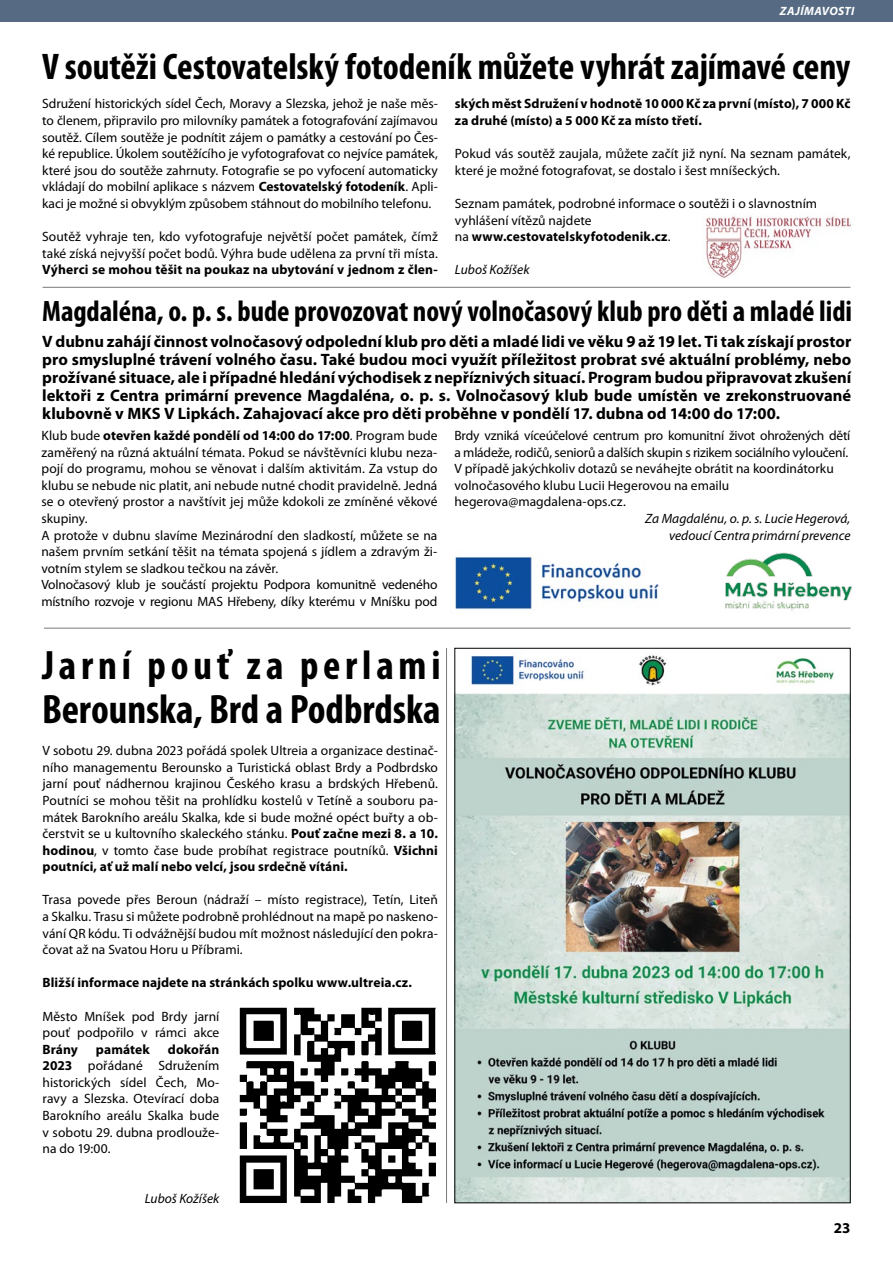
<style>
.page{position:relative;width:893px;height:1263px;background:#fff}
.page>*{position:absolute;margin:0;border:0;box-sizing:border-box;transform-origin:0 0}
.t1{font:700 condensed 41.25px/43.5px "Myriad Pro";color:#000}
.t2{font:700 condensed 37.2px "Myriad Pro";letter-spacing:-.005em;color:#000}
.t3{font:700 condensed 29.7px "Myriad Pro";letter-spacing:-.005em;color:#000}
.t4{font:700 16.5px/18px "Myriad Pro";color:#000;text-align:justify}
.t5{font:700 15px "Myriad Pro";color:#000}
.t6{font:13.5px/16.6px "Myriad Pro";color:#000}
.t7{font:700 13.5px/16.6px "Myriad Pro";letter-spacing:.01em;color:#000}
.t8{font:italic 13.5px/16.6px "Myriad Pro";color:#000;text-align:right}
.t9{font:italic 700 12px "Myriad Pro";letter-spacing:.03em;color:#fff}
.s1{font-weight:700}
</style>
<div class="page">
<hr style="left:43px;top:287px;width:807px;height:1px;background:#7c7b7b">
<hr style="left:44px;top:628px;width:806px;height:1px;background:#7c7b7b">
<img style="left:457px;top:655px;width:391px;height:546px">
<hr style="left:446px;top:648px;width:1px;height:555px;background:#7c7b7b">
<img style="left:239px;top:1007px;width:197px;height:196px">
<img style="left:455px;top:557px;width:204px;height:53px">
<img style="left:725px;top:552px;width:128px;height:59px">
<img style="left:705px;top:216px;width:147px;height:62px">
<div style="left:0;top:0;width:893px;height:21px;background:#566b83"></div>
<p class="t9" style="left:780px;top:3px;width:76px">ZAJÍMAVOSTI</p>
<h2 class="t2" style="left:42px;top:43px;width:810px">V soutěži Cestovatelský fotodeník můžete vyhrát zajímavé ceny</h2>
<p class="t6" style="left:42px;top:95px;width:397px;text-align:justify">Sdružení historických sídel Čech, Moravy a Slezska, jehož je naše měs&shy;to členem, připravilo pro milovníky památek a fotografování zajímavou soutěž. Cílem soutěže je podnítit zájem o památky a cestování po Čes&shy;ké republice. Úkolem soutěžícího je vyfotografovat co nejvíce památek, které jsou do soutěže zahrnuty. Fotografie se po vyfocení automaticky vkládají do mobilní aplikace s názvem <span class="s1">Cestovatelský fotodeník</span>. Apli&shy;kaci je možné si obvyklým způsobem stáhnout do mobilního telefonu.</p>
<p class="t6" style="left:42px;top:228px;width:397px">Soutěž vyhraje ten, kdo vyfotografuje největší počet památek, čímž také získá nejvyšší počet bodů. Výhra bude udělena za první tři místa.</p>
<p class="t7" style="left:42px;top:261px;width:397px">Výherci se mohou těšit na poukaz na ubytování v jednom z člen-</p>
<p class="t7" style="left:455px;top:95px;width:397px">ských měst Sdružení v hodnotě 10 000 Kč za první (místo), 7 000 Kč za druhé (místo) a 5 000 Kč za místo třetí.</p>
<p class="t6" style="left:455px;top:145px;width:397px">Pokud vás soutěž zaujala, můžete začít již nyní. Na seznam památek, které je možné fotografovat, se dostalo i šest mníšeckých.</p>
<p class="t6" style="left:455px;top:195px;width:364px">Seznam památek, podrobné informace o soutěži i o slavnostním vyhlášení vítězů najdete<br>na <span class="s1">www.cestovatelskyfotodenik.cz</span>.</p>
<p class="t8" style="left:455px;top:261px;width:76px">Luboš Kožíšek</p>
<h3 class="t3" style="left:42px;top:292px;width:811px">Magdaléna, o. p. s. bude provozovat nový volnočasový klub pro děti a mladé lidi</h3>
<p class="t4" style="left:42px;top:332px;width:811px">V dubnu zahájí činnost volnočasový odpolední klub pro děti a mladé lidi ve věku 9 až 19 let. Ti tak získají prostor pro smysluplné trávení volného času. Také budou moci využít příležitost probrat své aktuální problémy, nebo prožívané situace, ale i případné hledání východisek z nepříznivých situací. Program budou připravovat zkušení lektoři z Centra primární prevence Magdaléna, o. p. s. Volnočasový klub bude umístěn ve zrekonstruované klubovně v MKS V Lipkách. Zahajovací akce pro děti proběhne v pondělí 17. dubna od 14:00 do 17:00.</p>
<p class="t6" style="left:41px;top:427px;width:397px">Klub bude <span class="s1">otevřen každé pondělí od 14:00 do 17:00</span>. Program bude zaměřený na různá aktuální témata. Pokud se návštěvníci klubu neza&shy;pojí do programu, mohou se věnovat i dalším aktivitám. Za vstup do klubu se nebude nic platit, ani nebude nutné chodit pravidelně. Jedná se o otevřený prostor a navštívit jej může kdokoli ze zmíněné věkové skupiny.<br>A protože v dubnu slavíme Mezinárodní den sladkostí, můžete se na našem prvním setkání těšit na témata spojená s jídlem a zdravým ži&shy;votním stylem se sladkou tečkou na závěr.<br>Volnočasový klub je součástí projektu Podpora komunitně vedeného místního rozvoje v regionu MAS Hřebeny, díky kterému v Mníšku pod</p>
<p class="t6" style="left:454px;top:427px;width:397px">Brdy vzniká víceúčelové centrum pro komunitní život ohrožených dětí a mládeže, rodičů, seniorů a dalších skupin s rizikem sociálního vyloučení.<br>V případě jakýchkoliv dotazů se neváhejte obrátit na koordinátorku volnočasového klubu Lucii Hegerovou na emailu hegerova@magdalena-ops.cz.</p>
<p class="t8" style="left:645px;top:510px;width:207px">Za Magdalénu, o. p. s. Lucie Hegerová, vedoucí Centra primární prevence</p>
<h1 class="t1" style="left:42px;top:643px;width:400px">Jarní pouť za perlami<br>Berounska, Brd a Podbrdska</h1>
<p class="t6" style="left:43px;top:742px;width:397px;text-align:justify">V sobotu 29. dubna 2023 pořádá spolek Ultreia a organizace destinač&shy;ního managementu Berounsko a Turistická oblast Brdy a Podbrdsko jarní pouť nádhernou krajinou Českého krasu a brdských Hřebenů.<br>Poutníci se mohou těšit na prohlídku kostelů v Tetíně a souboru pa&shy;mátek Barokního areálu Skalka, kde si bude možné opéct buřty a ob&shy;čerstvit se u kultovního skaleckého stánku. <span class="s1">Pouť začne mezi 8. a 10. hodinou</span>, v tomto čase bude probíhat registrace poutníků. <span class="s1">Všichni poutníci, ať už malí nebo velcí, jsou srdečně vítáni.</span></p>
<p class="t6" style="left:43px;top:891px;width:397px;text-align:justify">Trasa povede přes Beroun (nádraží – místo registrace), Tetín, Liteň a Skalku. Trasu si můžete podrobně prohlédnout na mapě po naskeno&shy;vání QR kódu. Ti odvážnější budou mít možnost následující den pokra&shy;čovat až na Svatou Horu u Příbrami.</p>
<p class="t7" style="left:43px;top:974px;width:371px">Bližší informace najdete na stránkách spolku www.ultreia.cz.</p>
<p class="t6" style="left:43px;top:1007px;width:178px">Město Mníšek pod Brdy jarní pouť podpořilo v rámci akce</p>
<p class="t7" style="left:43px;top:1040px;width:37px">Brány</p>
<p class="t7" style="left:96px;top:1040px;width:55px">památek</p>
<p class="t6" style="left:43px;top:1041px;width:178px;text-align:justify;text-indent:125px"><span class="s1">dokořán 2023</span> pořádané Sdružením historických sídel Čech, Mo&shy;ravy a Slezska. Otevírací doba Barokního areálu Skalka bude v sobotu 29. dubna prodlouže&shy;na do 19:00.</p>
<p class="t8" style="left:145px;top:1190px;width:76px">Luboš Kožíšek</p>
<p class="t5" style="left:834px;top:1218px;width:18px">23</p>
</div>
